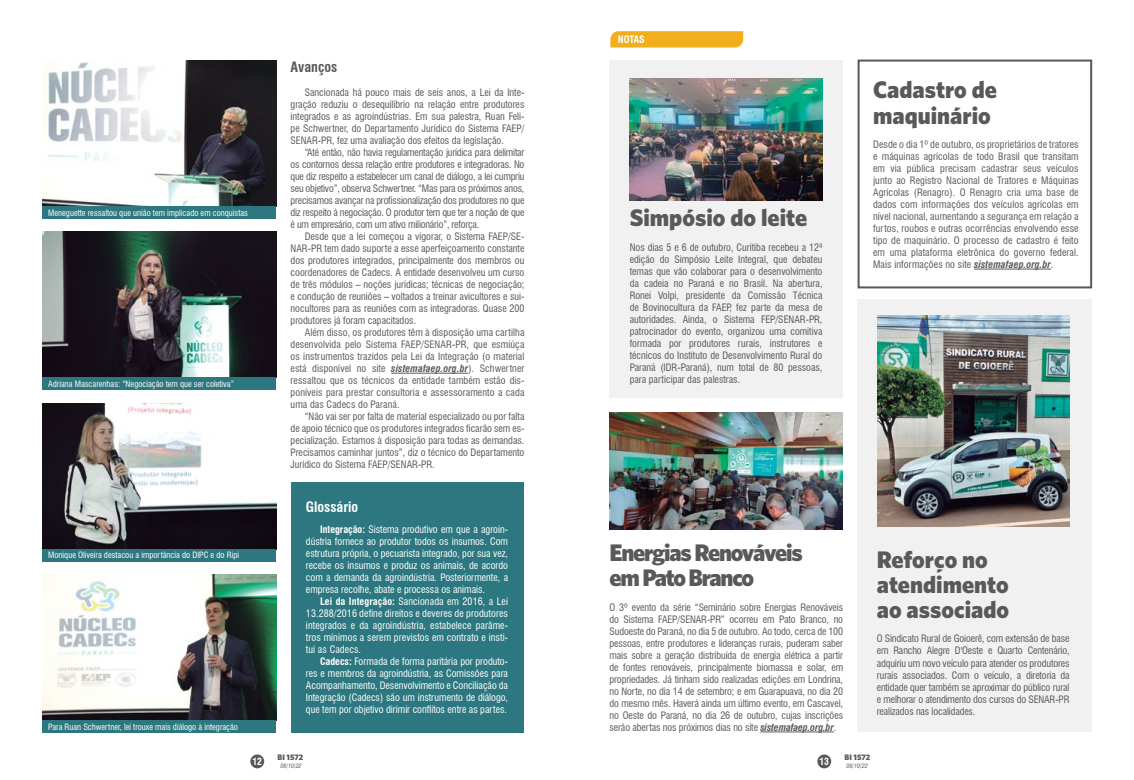
<style>
.page{position:relative;width:1134px;height:780px;background:#fff}
.page>*{position:absolute;margin:0;border:0;box-sizing:border-box;transform-origin:0 0}
.t1{font:900 24px/25px "Whitney HTF";color:#58595b}
.t2{font:900 24px/25px "Whitney HTF";letter-spacing:-.05em;color:#58595b}
.t3{font:700 condensed 14px "Swiss 721 BT";color:#fff}
.t4{font:700 condensed 14px "Swiss 721 BT";color:#58595b}
.t5{font:condensed 10px/12px "Swiss 721 BT";color:#58595b;text-align:justify}
.t6{font:condensed 10px/12px "Swiss 721 BT";color:#fff;text-align:justify}
.t7{font:700 condensed 10px "Swiss 721 BT";color:#fff}
.t8{font:700 condensed 9.6px "Swiss 721 BT";color:#fff}
.t9{font:condensed 8.5px "Swiss 721 BT";color:#fff}
.t10{font:900 8px "Whitney HTF";letter-spacing:-.005em;color:#58595b}
.t11{font:italic condensed 6px "Swiss 721 BT";color:#58595b}
.s1{font-weight:700;font-style:italic}
.s2{font-weight:700}
</style>
<div class="page">
<div style="left:609px;top:60px;width:234px;height:338px;background:#f1f1f2"></div>
<div style="left:857px;top:299px;width:234px;height:433px;background:#f1f1f2"></div>
<svg style="left:610px;top:31px;width:133px;height:16px;background:#f1b023"></svg>
<hr style="left:974px;top:269px;width:77px;height:1px;background:#58595b">
<hr style="left:760px;top:731px;width:74px;height:1px;background:#58595b">
<img style="left:630px;top:79px;width:192px;height:121px">
<img style="left:877px;top:315px;width:192px;height:211px">
<div style="left:857px;top:60px;width:235px;height:228px;border:2px solid #58595b"></div>
<img style="left:609px;top:412px;width:234px;height:118px">
<div style="left:291px;top:482px;width:232px;height:250px;background:#2d7880"></div>
<img style="left:43px;top:574px;width:233px;height:146px">
<div style="left:43px;top:720px;width:233px;height:12px;background:#2d7880"></div>
<img style="left:43px;top:403px;width:233px;height:146px">
<div style="left:43px;top:549px;width:233px;height:12px;background:#2d7880"></div>
<img style="left:43px;top:232px;width:233px;height:145px">
<div style="left:43px;top:377px;width:233px;height:12px;background:#2d7880"></div>
<img style="left:43px;top:60px;width:233px;height:146px">
<div style="left:43px;top:206px;width:233px;height:12px;background:#2d7880"></div>
<hr style="left:391px;top:373px;width:77px;height:1px;background:#58595b">
<div style="left:250px;top:754px;width:14px;height:14px;background:#58595b;border-radius:50%"></div>
<div style="left:817px;top:754px;width:14px;height:14px;background:#58595b;border-radius:50%"></div>
<p class="t9" style="left:48px;top:207px;width:201px">Meneguette ressaltou que união tem implicado em conquistas</p>
<p class="t9" style="left:48px;top:379px;width:187px">Adriana Mascarenhas: “Negociação tem que ser coletiva”</p>
<p class="t9" style="left:48px;top:550px;width:192px">Monique Oliveira destacou a importância do DIPC e do Ripi</p>
<p class="t9" style="left:48px;top:721px;width:191px">Para Ruan Schwertner, lei trouxe mais diálogo à integração</p>
<h2 class="t4" style="left:291px;top:59px;width:48px">Avanços</h2>
<p class="t5" style="left:291px;top:86px;width:235px;text-indent:14px">Sancionada há pouco mais de seis anos, a Lei da Inte&shy;gração reduziu o desequilíbrio na relação entre produtores integrados e as agroindústrias. Em sua palestra, Ruan Feli&shy;pe Schwertner, do Departamento Jurídico do Sistema FAEP/ SENAR-PR, fez uma avaliação dos efeitos da legislação.</p>
<p class="t5" style="left:291px;top:146px;width:235px;text-indent:14px">“Até então, não havia regulamentação jurídica para delimitar os contornos dessa relação entre produtores e integradoras. No que diz respeito a estabelecer um canal de diálogo, a lei cumpriu seu objetivo”, observa Schwertner. “Mas para os próximos anos, precisamos avançar na profissionalização dos produtores no que diz respeito à negociação. O produtor tem que ter a noção de que é um empresário, com um ativo milionário”, reforça.</p>
<p class="t5" style="left:291px;top:230px;width:235px;text-indent:14px">Desde que a lei começou a vigorar, o Sistema FAEP/SE-NAR-PR tem dado suporte a esse aperfeiçoamento constante dos produtores integrados, principalmente dos membros ou coordenadores de Cadecs. A entidade desenvolveu um curso de três módulos – noções jurídicas; técnicas de negociação; e condução de reuniões – voltados a treinar avicultores e sui&shy;nocultores para as reuniões com as integradoras. Quase 200 produtores já foram capacitados.</p>
<p class="t5" style="left:291px;top:326px;width:235px;text-indent:14px">Além disso, os produtores têm à disposição uma cartilha desenvolvida pelo Sistema FAEP/SENAR-PR, que esmiúça os instrumentos trazidos pela Lei da Integração (o material está disponível no site <span class="s1">sistemafaep.org.br</span>). Schwertner ressaltou que os técnicos da entidade também estão dis&shy;poníveis para prestar consultoria e assessoramento a cada uma das Cadecs do Paraná.</p>
<p class="t5" style="left:291px;top:410px;width:235px;text-indent:14px">“Não vai ser por falta de material especializado ou por falta de apoio técnico que os produtores integrados ficarão sem es&shy;pecialização. Estamos à disposição para todas as demandas.<br>Precisamos caminhar juntos”, diz o técnico do Departamento Jurídico do Sistema FAEP/SENAR-PR.</p>
<h2 class="t3" style="left:306px;top:498px;width:54px">Glossário</h2>
<p class="t6" style="left:306px;top:523px;width:204px;text-indent:14px"><span class="s2">Integração:</span> Sistema produtivo em que a agroin&shy;dústria fornece ao produtor todos os insumos. Com estrutura própria, o pecuarista integrado, por sua vez, recebe os insumos e produz os animais, de acordo com a demanda da agroindústria. Posteriormente, a empresa recolhe, abate e processa os animais.</p>
<p class="t6" style="left:306px;top:595px;width:204px;text-indent:14px"><span class="s2">Lei da Integração:</span> Sancionada em 2016, a Lei 13.288/2016 define direitos e deveres de produtores integrados e da agroindústria, estabelece parâme&shy;tros mínimos a serem previstos em contrato e insti&shy;tui as Cadecs.</p>
<p class="t6" style="left:306px;top:655px;width:204px;text-indent:14px"><span class="s2">Cadecs:</span> Formada de forma paritária por produto&shy;res e membros da agroindústria, as Comissões para Acompanhamento, Desenvolvimento e Conciliação da Integração (Cadecs) são um instrumento de diálogo, que tem por objetivo dirimir conflitos entre as partes.</p>
<p class="t7" style="left:618px;top:33px;width:29px">NOTAS</p>
<h1 class="t1" style="left:630px;top:204px;width:179px">Simpósio do leite</h1>
<p class="t5" style="left:630px;top:241px;width:194px">Nos dias 5 e 6 de outubro, Curitiba recebeu a 12ª edição do Simpósio Leite Integral, que debateu temas que vão colaborar para o desenvolvimento da cadeia no Paraná e no Brasil. Na abertura, Ronei Volpi, presidente da Comissão Técnica de Bovinocultura da FAEP, fez parte da mesa de autoridades. Ainda, o Sistema FEP/SENAR-PR, patrocinador do evento, organizou uma comitiva formada por produtores rurais, instrutores e técnicos do Instituto de Desenvolvimento Rural do Paraná (IDR-Paraná), num total de 80 pessoas, para participar das palestras.</p>
<h1 class="t1" style="left:873px;top:77px;width:125px">Cadastro de maquinário</h1>
<p class="t5" style="left:873px;top:138px;width:207px">Desde o dia 1º de outubro, os proprietários de tratores e máquinas agrícolas de todo Brasil que transitam em via pública precisam cadastrar seus veículos junto ao Registro Nacional de Tratores e Máquinas Agrícolas (Renagro). O Renagro cria uma base de dados com informações dos veículos agrícolas em nível nacional, aumentando a segurança em relação a furtos, roubos e outras ocorrências envolvendo esse tipo de maquinário. O processo de cadastro é feito em uma plataforma eletrônica do governo federal.<br>Mais informações no site <span class="s1">sistemafaep.org.br</span>.</p>
<h1 class="t2" style="left:609px;top:539px;width:195px">Energias Renováveis em Pato Branco</h1>
<p class="t5" style="left:609px;top:601px;width:235px">O 3º evento da série “Seminário sobre Energias Renováveis do Sistema FAEP/SENAR-PR” ocorreu em Pato Branco, no Sudoeste do Paraná, no dia 5 de outubro. Ao todo, cerca de 100 pessoas, entre produtores e lideranças rurais, puderam saber mais sobre a geração distribuída de energia elétrica a partir de fontes renováveis, principalmente biomassa e solar, em propriedades. Já tinham sido realizadas edições em Londrina, no Norte, no dia 14 de setembro; e em Guarapuava, no dia 20 do mesmo mês. Haverá ainda um último evento, em Cascavel, no Oeste do Paraná, no dia 26 de outubro, cujas inscrições serão abertas nos próximos dias no site <span class="s1">sistemafaep.org.br</span>.</p>
<h1 class="t1" style="left:877px;top:546px;width:134px">Reforço no atendimento ao associado</h1>
<p class="t5" style="left:877px;top:632px;width:194px">O Sindicato Rural de Goioerê, com extensão de base em Rancho Alegre D'Oeste e Quarto Centenário, adquiriu um novo veículo para atender os produtores rurais associados. Com o veículo, a diretoria da entidade quer também se aproximar do público rural e melhorar o atendimento dos cursos do SENAR-PR realizados nas localidades.</p>
<p class="t10" style="left:278px;top:752px;width:27px">BI 1572</p>
<p class="t11" style="left:280px;top:762px;width:23px">06/10/22</p>
<p class="t8" style="left:252px;top:755px;width:11px">12</p>
<p class="t10" style="left:844px;top:752px;width:27px">BI 1572</p>
<p class="t11" style="left:846px;top:762px;width:23px">06/10/22</p>
<p class="t8" style="left:819px;top:755px;width:11px">13</p>
</div>
